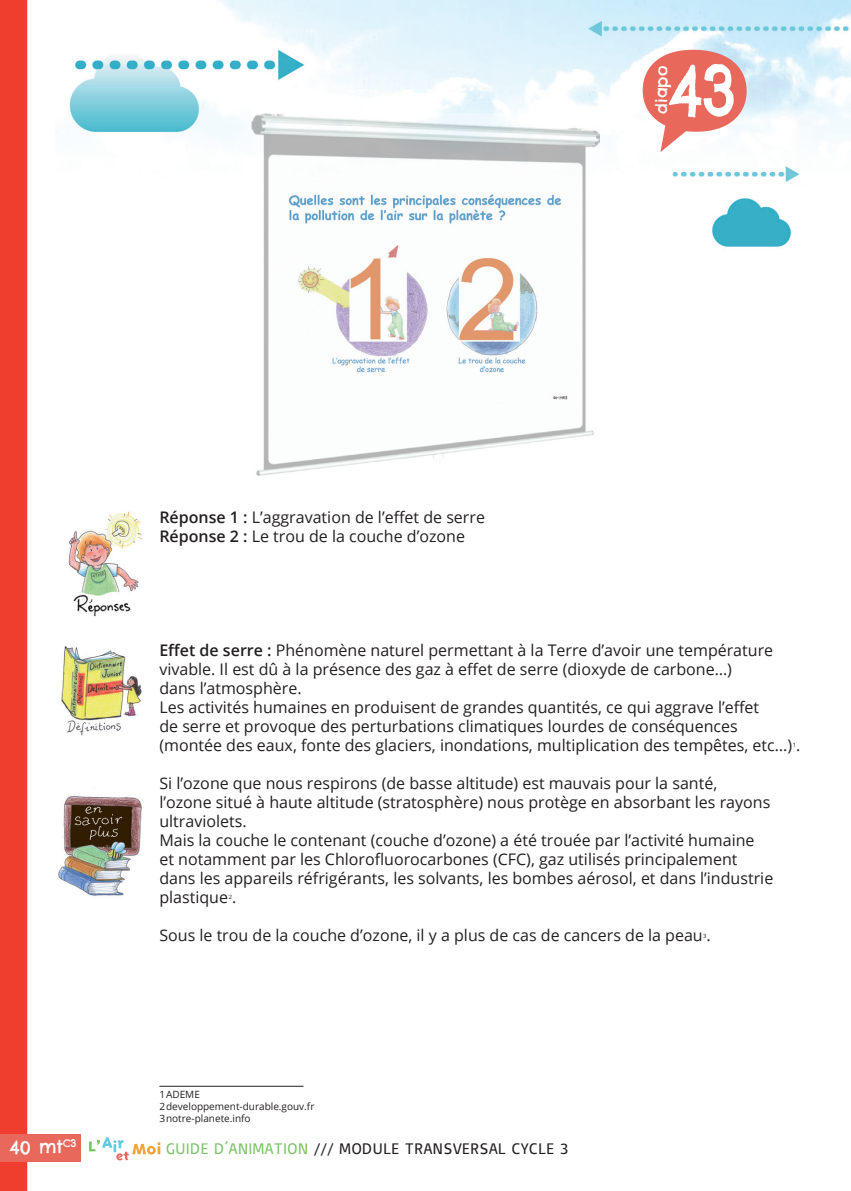
<style>
.page{position:relative;width:851px;height:1191px;background:#fff}
.page>*{position:absolute;margin:0;border:0;box-sizing:border-box;transform-origin:0 0}
.t1{font:68px "Chelsea Market";color:#fff;scale:.9 1}
.t2{font:18px "Chelsea Market";color:#fff}
.t3{font:16px/19px "Open Sans";color:#231f20}
.t4{font:16px "Basic";color:#231f20}
.t5{font:16px "Chelsea Market";color:#fff}
.t6{font:10.4px "Chelsea Market";color:#fff}
.t7{font:10px/12px "Open Sans";color:#231f20}
.t8{font:5.8px "Open Sans";color:#231f20}
.s1{font-weight:600}
.s2{color:#7bc466}
</style>
<div class="page">
<img style="left:57px;top:0;width:793px;height:1087px">
<div style="left:0;top:0;width:27px;height:1191px;background:#ef3e2e"></div>
<div style="left:0;top:1134px;width:81px;height:27px;background:#e8685c"></div>
<img style="left:57px;top:639px;width:85px;height:100px">
<img style="left:57px;top:783px;width:92px;height:120px">
<img style="left:57px;top:510px;width:86px;height:107px">
<svg style="left:89px;top:1138px;width:71px;height:22px"></svg>
<img style="left:251px;top:113px;width:348px;height:362px">
<svg style="left:642px;top:50px;width:105px;height:102px"></svg>
<hr style="left:159px;top:1086px;width:144px;height:1px;background:#231f20">
<p class="t3" style="left:159px;top:507px;width:327px"><span class="s1">Réponse 1 :</span> L’aggravation de l’effet de serre<br><span class="s1">Réponse 2 :</span> Le trou de la couche d’ozone</p>
<h1 class="t1" style="left:668px;top:47px;width:77px">43</h1>
<p class="t5" style="left:651px;top:114px;width:49px;rotate:-90deg">diapo</p>
<p class="t3" style="left:159px;top:640px;width:642px"><span class="s1">Effet de serre :</span> Phénomène naturel permettant à la Terre d’avoir une température vivable. Il est dû à la présence des gaz à effet de serre (dioxyde de carbone…)<br>dans l’atmosphère.<br>Les activités humaines en produisent de grandes quantités, ce qui aggrave l’effet<br>de serre et provoque des perturbations climatiques lourdes de conséquences (montée des eaux, fonte des glaciers, inondations, multiplication des tempêtes, etc…) .</p>
<p class="t8" style="left:792px;top:741px;width:5px">1</p>
<p class="t3" style="left:159px;top:773px;width:615px">Si l’ozone que nous respirons (de basse altitude) est mauvais pour la santé, l’ozone situé à haute altitude (stratosphère) nous protège en absorbant les rayons ultraviolets.<br>Mais la couche le contenant (couche d’ozone) a été trouée par l’activité humaine<br>et notamment par les Chlorofluorocarbones (CFC), gaz utilisés principalement dans les appareils réfrigérants, les solvants, les bombes aérosol, et dans l’industrie plastique .</p>
<p class="t8" style="left:229px;top:893px;width:5px">2</p>
<p class="t3" style="left:159px;top:925px;width:553px">Sous le trou de la couche d’ozone, il y a plus de cas de cancers de la peau .</p>
<p class="t8" style="left:703px;top:931px;width:5px">3</p>
<p class="t7" style="left:159px;top:1088px;width:156px">1 ADEME<br>2 developpement-durable.gouv.fr<br>3 notre-planete.info</p>
<p class="t6" style="left:63px;top:1136px;width:15px">C3</p>
<p class="t2" style="left:9px;top:1135px;width:55px">40 mt</p>
<p class="t4" style="left:166px;top:1138px;width:404px"><span class="s2">GUIDE D’ANIMATION</span> /// MODULE TRANSVERSAL CYCLE 3</p>
</div>
